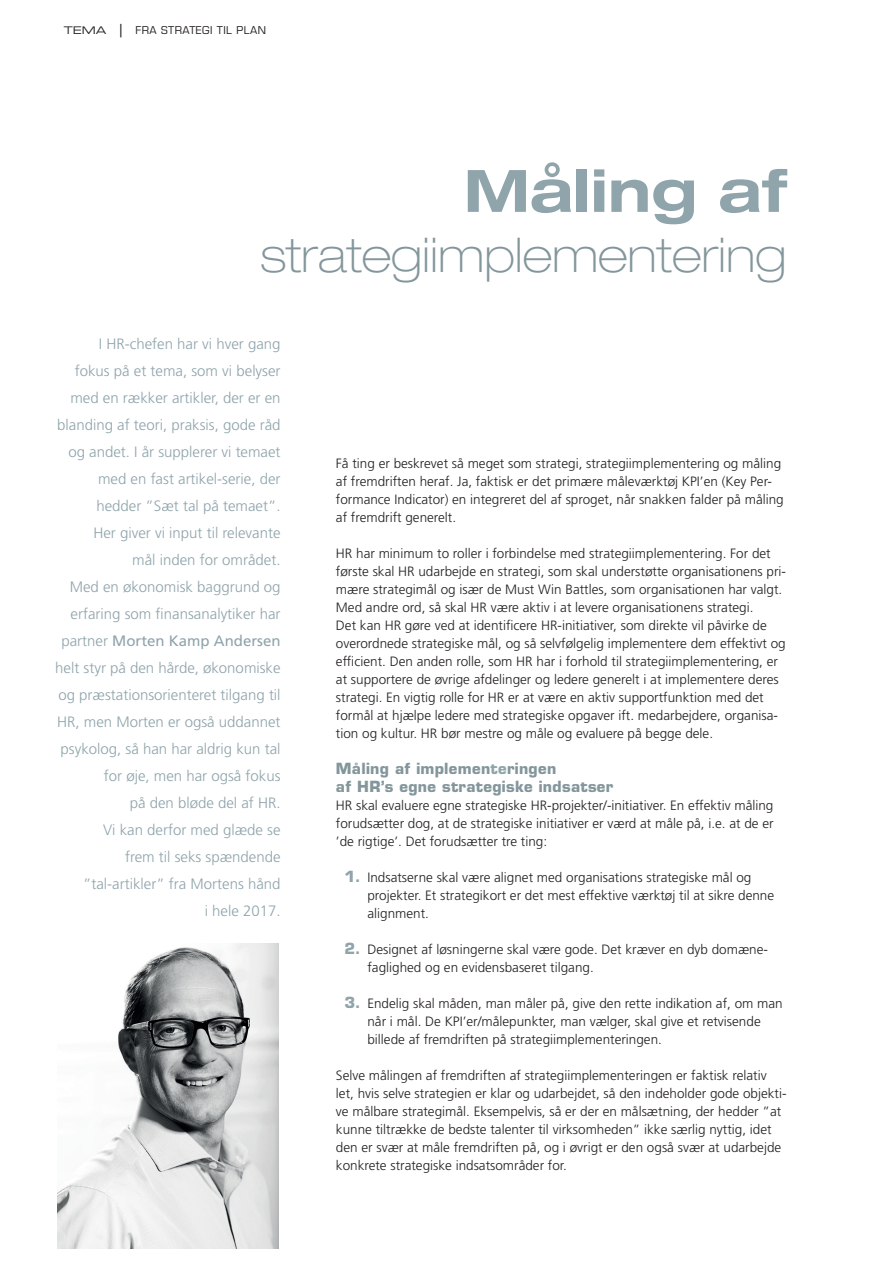
<style>
.page{position:relative;width:893px;height:1263px;background:#fff}
.page>*{position:absolute;margin:0;border:0;box-sizing:border-box;transform-origin:0 0}
.t1{font:700 expanded 58.5px "Helvetica Neue LT Pro";color:#8fa4ab}
.t2{font:100 expanded 48px "Helvetica Neue LT Pro";color:#83969c}
.t3{font:300 15px/27px "Frutiger LT Std";color:#8fa4ab;text-align:right}
.t4{font:700 15px/18px "Eurostile LT Std";letter-spacing:.02em;color:#83969c}
.t5{font:300 13.5px/18px "Frutiger LT Std";color:#231f20}
.t6{font:10.5px "Eurostile LT Std";letter-spacing:.04em;color:#231f20}
.s1{font-family:"Eurostile LT Std Ex 2"}
.s2{font-family:"Eurostile LT Std Ex 2";font-size:13.5px}
.s3{font-weight:400}
.s4{color:#8fa4ab}
.s5{font-family:"Eurostile LT Std";font-weight:700;font-size:15px;color:#8fa4ab}
</style>
<div class="page">
<img style="left:57px;top:943px;width:222px;height:305px">
<p class="t6" style="left:64px;top:23px;width:204px"><span class="s1">TEMA</span> <span class="s2">|</span> FRA STRATEGI TIL PLAN</p>
<h1 class="t1" style="left:464px;top:153px;width:324px">Måling af</h1>
<h2 class="t2" style="left:260px;top:225px;width:528px">strategiimplementering</h2>
<p class="t3" style="left:55px;top:331px;width:227px">I HR-chefen har vi hver gang<br>fokus på et tema, som vi belyser med en rækker artikler, der er en blanding af teori, praksis, gode råd og andet. I år supplerer vi temaet med en fast artikel-serie, der hedder ”Sæt tal på temaet”.<br>Her giver vi input til relevante<br>mål inden for området.<br>Med en økonomisk baggrund og erfaring som finansanalytiker har partner <span class="s3">Morten Kamp Andersen </span>helt styr på den hårde, økonomiske og præstationsorienteret tilgang til<br>HR, men Morten er også uddannet psykolog, så han har aldrig kun tal for øje, men har også fokus<br>på den bløde del af HR.<br>Vi kan derfor med glæde se<br>frem til seks spændende ”tal-artikler” fra Mortens hånd<br>i hele 2017.</p>
<p class="t5" style="left:336px;top:455px;width:449px">Få ting er beskrevet så meget som strategi, strategiimplementering og måling af fremdriften heraf. Ja, faktisk er det primære måleværktøj KPI’en (Key Per&shy;formance Indicator) en integreret del af sproget, når snakken falder på måling af fremdrift generelt.</p>
<p class="t5" style="left:336px;top:545px;width:452px">HR har minimum to roller i forbindelse med strategiimplementering. For det første skal HR udarbejde en strategi, som skal understøtte organisationens pri&shy;mære strategimål og især de Must Win Battles, som organisationen har valgt.<br>Med andre ord, så skal HR være aktiv i at levere organisationens strategi.<br>Det kan HR gøre ved at identificere HR-initiativer, som direkte vil påvirke de overordnede strategiske mål, og så selvfølgelig implementere dem effektivt og efficient. Den anden rolle, som HR har i forhold til strategiimplementering, er at supportere de øvrige afdelinger og ledere generelt i at implementere deres strategi. En vigtig rolle for HR er at være en aktiv supportfunktion med det formål at hjælpe ledere med strategiske opgaver ift. medarbejdere, organisa&shy;tion og kultur. HR bør mestre og måle og evaluere på begge dele.</p>
<p class="t4" style="left:336px;top:759px;width:279px">Måling af implemen<span class="s4">te</span>ringen<br>af HR’s egne strategiske indsatser</p>
<p class="t5" style="left:336px;top:797px;width:439px;text-align:justify">HR skal evaluere egne strategiske HR-projekter/-initiativer. En effektiv måling forudsætter dog, at de strategiske initiativer er værd at måle på, i.e. at de er ’de rigtige’. Det forudsætter tre ting:</p>
<p class="t5" style="left:367px;top:869px;width:408px;text-indent:-23px"><span class="s5">1.</span> Indsatserne skal være alignet med organisations strategiske mål og projekter. Et strategikort er det mest effektive værktøj til at sikre denne alignment.</p>
<p class="t5" style="left:367px;top:941px;width:402px;text-indent:-23px"><span class="s5">2.</span> Designet af løsningerne skal være gode. Det kræver en dyb domæne&shy;faglighed og en evidensbaseret tilgang.</p>
<p class="t5" style="left:367px;top:995px;width:417px;text-indent:-23px"><span class="s5">3.</span> Endelig skal måden, man måler på, give den rette indikation af, om man når i mål. De KPI’er/målepunkter, man vælger, skal give et retvisende billede af fremdriften på strategiimplementeringen.</p>
<p class="t5" style="left:336px;top:1067px;width:452px">Selve målingen af fremdriften af strategiimplementeringen er faktisk relativ let, hvis selve strategien er klar og udarbejdet, så den indeholder gode objekti&shy;ve målbare strategimål. Eksempelvis, så er der en målsætning, der hedder ”at kunne tiltrække de bedste talenter til virksomheden” ikke særlig nyttig, idet den er svær at måle fremdriften på, og i øvrigt er den også svær at udarbejde konkrete strategiske indsatsområder for.</p>
</div>
